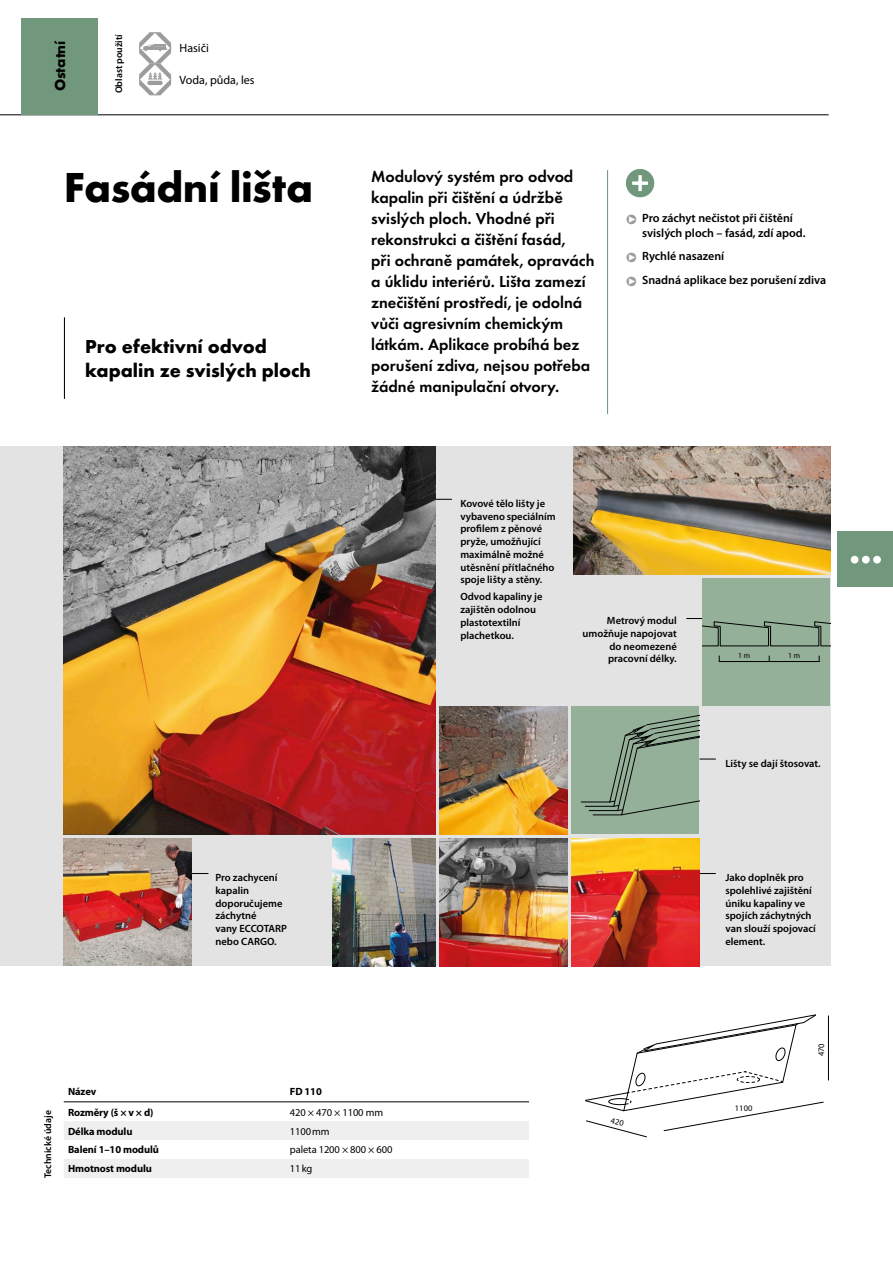
<style>
.page{position:relative;width:893px;height:1263px;background:#fff}
.page>*{position:absolute;margin:0;border:0;box-sizing:border-box;transform-origin:0 0}
._2018_H1{font:700 43.5px "Futura TOT";letter-spacing:-.01em;color:#000}
._2018_vykrik_foto{font:700 19.5px/24px "Futura TOT";color:#000}
._2018_perex{font:600 16.5px/21px "Futura TOT";color:#000}
._18_zahlavi_kategorie{font:700 15px "Futura TOT";letter-spacing:-.01em;color:#000}
.t1{font:600 12px/15px "Myriad Pro";color:#000}
._2018_zahlavi_aplikace{font:12px "Myriad Pro";color:#000}
._2018_popiska{font:600 10.5px/12.8px "Myriad Pro";color:#000}
._2018_tab_text_bold{font:700 10.5px "Myriad Pro";letter-spacing:-.01em;color:#000}
._2018_tab_text{font:10.5px "Myriad Pro";letter-spacing:-.01em;color:#000}
._2018_zahlavi_rot{font:600 9.75px "Myriad Pro";color:#000}
.t2{font:8.55px "Myriad Pro";color:#000}
.t3{font:7.65px "Myriad Pro";color:#000}
.s1{color:#9c9c9c}
</style>
<div class="page">
<div style="left:0;top:446px;width:830px;height:520px;background:#e3e3e3"></div>
<hr style="left:64px;top:317px;width:1px;height:82px;background:#000">
<svg style="left:191px;top:873px;width:17px;height:1px"></svg>
<svg style="left:699px;top:873px;width:17px;height:1px"></svg>
<svg style="left:436px;top:499px;width:16px;height:1px"></svg>
<svg style="left:64px;top:1121px;width:465px;height:57px"></svg>
<hr style="left:64px;top:1101px;width:222px;height:1px;background:#000">
<hr style="left:286px;top:1101px;width:243px;height:1px;background:#000">
<hr style="left:828px;top:1016px;width:1px;height:64px;background:#000">
<img style="left:573px;top:446px;width:257px;height:128px">
<img style="left:572px;top:838px;width:127px;height:128px">
<div style="left:572px;top:706px;width:127px;height:128px;background:#95b099"></div>
<svg style="left:581px;top:714px;width:135px;height:102px"></svg>
<img style="left:440px;top:838px;width:128px;height:128px">
<img style="left:333px;top:838px;width:103px;height:128px">
<img style="left:440px;top:706px;width:127px;height:128px">
<div style="left:703px;top:578px;width:127px;height:127px;background:#95b099"></div>
<svg style="left:686px;top:618px;width:144px;height:28px"></svg>
<hr style="left:719px;top:661px;width:100px;height:1px;background:#000">
<img style="left:64px;top:446px;width:372px;height:388px">
<img style="left:64px;top:838px;width:127px;height:128px">
<hr style="left:0;top:114px;width:829px;height:1px;background:#000">
<div style="left:838px;top:531px;width:55px;height:55px;background:#71987c"></div>
<div style="left:851px;top:556px;width:7px;height:7px;background:#fff;border-radius:50%"></div>
<div style="left:862px;top:556px;width:8px;height:7px;background:#fff;border-radius:50%"></div>
<div style="left:873px;top:556px;width:8px;height:7px;background:#fff;border-radius:50%"></div>
<hr style="left:607px;top:170px;width:1px;height:244px;background:#71987c">
<svg style="left:625px;top:168px;width:30px;height:30px"></svg>
<div style="left:625px;top:168px;width:30px;height:30px;border:1px solid #fff;border-radius:50%"></div>
<svg style="left:631px;top:174px;width:18px;height:18px"></svg>
<svg style="left:139px;top:32px;width:32px;height:63px"></svg>
<hr style="left:147px;top:81px;width:16px;height:4px;background:#9c9c9c;border-radius:2px">
<div style="left:21px;top:18px;width:77px;height:96px;background:#71987c"></div>
<svg style="left:585px;top:1014px;width:239px;height:124px"></svg>
<p class="_18_zahlavi_kategorie" style="left:51px;top:91px;width:52px;rotate:-90deg">Ostatní</p>
<p class="_2018_zahlavi_rot" style="left:113px;top:93px;width:61px;rotate:-90deg">Oblast použití</p>
<p class="_2018_zahlavi_aplikace" style="left:180px;top:42px;width:31px">Hasiči</p>
<p class="_2018_zahlavi_aplikace" style="left:180px;top:74px;width:77px">Voda, půda, les</p>
<p class="_2018_H1" style="left:64px;top:160px;width:251px">Fasádní lišta</p>
<p class="_2018_perex" style="left:371px;top:166px;width:225px">Modulový systém pro odvod kapalin při čištění a údržbě svislých ploch. Vhodné při rekonstrukci a čištění fasád,<br>při ochraně památek, opravách a úklidu interiérů. Lišta zamezí znečištění prostředí, je odolná vůči agresivním chemickým látkám. Aplikace probíhá bez porušení zdiva, nejsou potřeba žádné manipulační otvory.</p>
<p class="_2018_vykrik_foto" style="left:85px;top:334px;width:227px">Pro efektivní odvod kapalin ze svislých ploch</p>
<p class="t1" style="left:642px;top:210px;width:165px;text-indent:-17px"><span class="s1">❑</span> Pro záchyt nečistot při čištění svislých ploch – fasád, zdí apod.</p>
<p class="t1" style="left:625px;top:249px;width:101px"><span class="s1">❑</span> Rychlé nasazení</p>
<p class="t1" style="left:625px;top:272px;width:203px"><span class="s1">❑</span> Snadná aplikace bez porušení zdiva</p>
<p class="_2018_popiska" style="left:460px;top:497px;width:97px">Kovové tělo lišty je vybaveno speciálním profilem z pěnové pryže, umožňující maximálně možné utěsnění přítlačného spoje lišty a stěny.</p>
<p class="_2018_popiska" style="left:460px;top:591px;width:84px">Odvod kapaliny je zajištěn odolnou plastotextilní plachetkou.</p>
<p class="_2018_popiska" style="left:583px;top:614px;width:96px;text-align:right">Metrový modul umožňuje napojovat do neomezené pracovní délky.</p>
<p class="t3" style="left:738px;top:651px;width:13px">1 m</p>
<p class="t3" style="left:788px;top:651px;width:13px">1 m</p>
<p class="_2018_popiska" style="left:725px;top:757px;width:97px">Lišty se dají štosovat.</p>
<p class="_2018_popiska" style="left:215px;top:871px;width:73px">Pro zachycení kapalin doporučujeme záchytné<br>vany ECCOTARP nebo CARGO.</p>
<p class="_2018_popiska" style="left:725px;top:871px;width:92px">Jako doplněk pro spolehlivé zajištění úniku kapaliny ve spojích záchytných van slouží spojovací element.</p>
<p class="_2018_zahlavi_rot" style="left:42px;top:1178px;width:69px;rotate:-90deg">Technické údaje</p>
<p class="_2018_tab_text_bold" style="left:68px;top:1086px;width:30px">Název</p>
<p class="_2018_tab_text_bold" style="left:290px;top:1086px;width:33px">FD 110</p>
<p class="_2018_tab_text_bold" style="left:68px;top:1106px;width:87px">Rozměry (š × v × d)</p>
<p class="_2018_tab_text" style="left:290px;top:1106px;width:95px">420 × 470 × 1100 mm</p>
<p class="_2018_tab_text_bold" style="left:68px;top:1125px;width:66px">Délka modulu</p>
<p class="_2018_tab_text" style="left:290px;top:1125px;width:41px">1100mm</p>
<p class="_2018_tab_text_bold" style="left:68px;top:1144px;width:93px">Balení 1–10 modulů</p>
<p class="_2018_tab_text" style="left:290px;top:1144px;width:104px">paleta 1200 × 800 × 600</p>
<p class="_2018_tab_text_bold" style="left:68px;top:1163px;width:85px">Hmotnost modulu</p>
<p class="_2018_tab_text" style="left:290px;top:1163px;width:24px">11kg</p>
<p class="t2" style="left:735px;top:1103px;width:19px">1100</p>
<p class="t2" style="left:817px;top:1056px;width:15px;rotate:-90deg">470</p>
</div>
